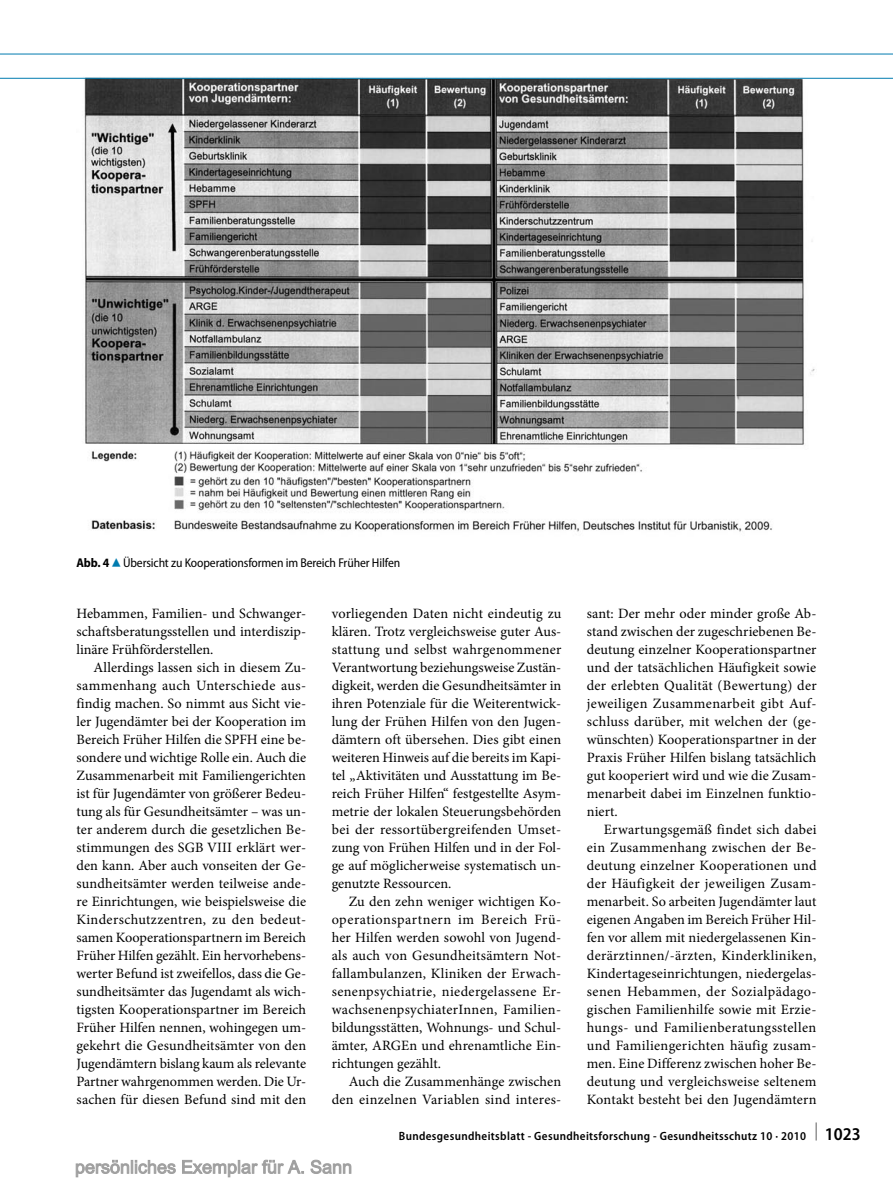
<style>
.page{position:relative;width:893px;height:1187px;background:#fff}
.page>*{position:absolute;margin:0;border:0;box-sizing:border-box;transform-origin:0 0}
.t1{font:14.25px/18px "Minion Pro";letter-spacing:.005em;color:#000;text-align:justify}
.t2{font:semi-condensed 12.75px "Myriad Pro";letter-spacing:-.01em;color:#000}
.t3{font:600 semi-condensed 12px "Myriad Pro";letter-spacing:.03em;color:#000}
.s1{font-weight:700}
.s2{font-family:"S Buttons";font-stretch:normal;font-size:14.25px;color:#007baf}
.s3{font-size:18px}
</style>
<div class="page">
<img style="left:77px;top:77px;width:739px;height:455px">
<hr style="left:0;top:54px;width:893px;height:1px;background:#007baf">
<hr style="left:0;top:78px;width:893px;height:1px;background:#007baf">
<svg style="left:75px;top:1159px;width:277px;height:18px"></svg>
<p class="t2" style="left:77px;top:555px;width:325px"><span class="s1">Abb. 4</span><span class="s2">8</span>Übersicht zu Kooperationsformen im Bereich Früher Hilfen</p>
<p class="t1" style="left:77px;top:604px;width:231px">Hebammen, Familien- und Schwanger&shy;schaftsberatungsstellen und interdiszip&shy;linäre Frühförderstellen.</p>
<p class="t1" style="left:77px;top:658px;width:231px;text-indent:17px">Allerdings lassen sich in diesem Zu&shy;sammenhang auch Unterschiede aus&shy;findig machen. So nimmt aus Sicht vie&shy;ler Jugendämter bei der Kooperation im Bereich Früher Hilfen die SPFH eine be&shy;sondere und wichtige Rolle ein. Auch die Zusammenarbeit mit Familiengerichten ist für Jugendämter von größerer Bedeu&shy;tung als für Gesundheitsämter – was un&shy;ter anderem durch die gesetzlichen Be&shy;stimmungen des SGB VIII erklärt wer&shy;den kann. Aber auch vonseiten der Ge&shy;sundheitsämter werden teilweise ande&shy;re Einrichtungen, wie beispielsweise die Kinderschutzzentren, zu den bedeut&shy;samen Kooperationspartnern im Bereich Früher Hilfen gezählt. Ein hervorhebens&shy;werter Befund ist zweifellos, dass die Ge&shy;sundheitsämter das Jugendamt als wich&shy;tigsten Kooperationspartner im Bereich Früher Hilfen nennen, wohingegen um&shy;gekehrt die Gesundheitsämter von den Jugendämtern bislang kaum als relevante Partner wahrgenommen werden. Die Ur&shy;sachen für diesen Befund sind mit den</p>
<p class="t1" style="left:332px;top:604px;width:231px">vorliegenden Daten nicht eindeutig zu klären. Trotz vergleichsweise guter Aus&shy;stattung und selbst wahrgenommener Verantwortung beziehungsweise Zustän&shy;digkeit, werden die Gesundheitsämter in ihren Potenziale für die Weiterentwick&shy;lung der Frühen Hilfen von den Jugen&shy;dämtern oft übersehen. Dies gibt einen weiteren Hinweis auf die bereits im Kapi&shy;tel „Aktivitäten und Ausstattung im Be&shy;reich Früher Hilfen“ festgestellte Asym&shy;metrie der lokalen Steuerungsbehörden bei der ressortübergreifenden Umset&shy;zung von Frühen Hilfen und in der Fol&shy;ge auf möglicherweise systematisch un&shy;genutzte Ressourcen.</p>
<p class="t1" style="left:332px;top:892px;width:231px;text-indent:17px">Zu den zehn weniger wichtigen Ko&shy;operationspartnern im Bereich Frü&shy;her Hilfen werden sowohl von Jugend&shy;als auch von Gesundheitsämtern Not&shy;fallambulanzen, Kliniken der Erwach&shy;senenpsychiatrie, niedergelassene Er&shy;wachsenenpsychiaterInnen, Familien&shy;bildungsstätten, Wohnungs- und Schul&shy;ämter, ARGEn und ehrenamtliche Ein&shy;richtungen gezählt.</p>
<p class="t1" style="left:332px;top:1072px;width:231px;text-align:right">Auch die Zusammenhänge zwischen den einzelnen Variablen sind interes-</p>
<p class="t1" style="left:587px;top:604px;width:231px">sant: Der mehr oder minder große Ab&shy;stand zwischen der zugeschriebenen Be&shy;deutung einzelner Kooperationspartner und der tatsächlichen Häufigkeit sowie der erlebten Qualität (Bewertung) der jeweiligen Zusammenarbeit gibt Auf&shy;schluss darüber, mit welchen der (ge&shy;wünschten) Kooperationspartner in der Praxis Früher Hilfen bislang tatsächlich gut kooperiert wird und wie die Zusam&shy;menarbeit dabei im Einzelnen funktio&shy;niert.</p>
<p class="t1" style="left:587px;top:820px;width:231px;text-indent:17px">Erwartungsgemäß findet sich dabei ein Zusammenhang zwischen der Be&shy;deutung einzelner Kooperationen und der Häufigkeit der jeweiligen Zusam&shy;menarbeit. So arbeiten Jugendämter laut eigenen Angaben im Bereich Früher Hil&shy;fen vor allem mit niedergelassenen Kin&shy;derärztinnen/-ärzten, Kinderkliniken, Kindertageseinrichtungen, niedergelas&shy;senen Hebammen, der Sozialpädago&shy;gischen Familienhilfe sowie mit Erzie&shy;hungs- und Familienberatungsstellen und Familiengerichten häufig zusam&shy;men. Eine Differenz zwischen hoher Be&shy;deutung und vergleichsweise seltenem Kontakt besteht bei den Jugendämtern</p>
<p class="t3" style="left:399px;top:1129px;width:463px">Bundesgesundheitsblatt - Gesundheitsforschung - Gesundheitsschutz 10 · 2010 <sup>|</sup> <span class="s3">1023</span></p>
</div>
